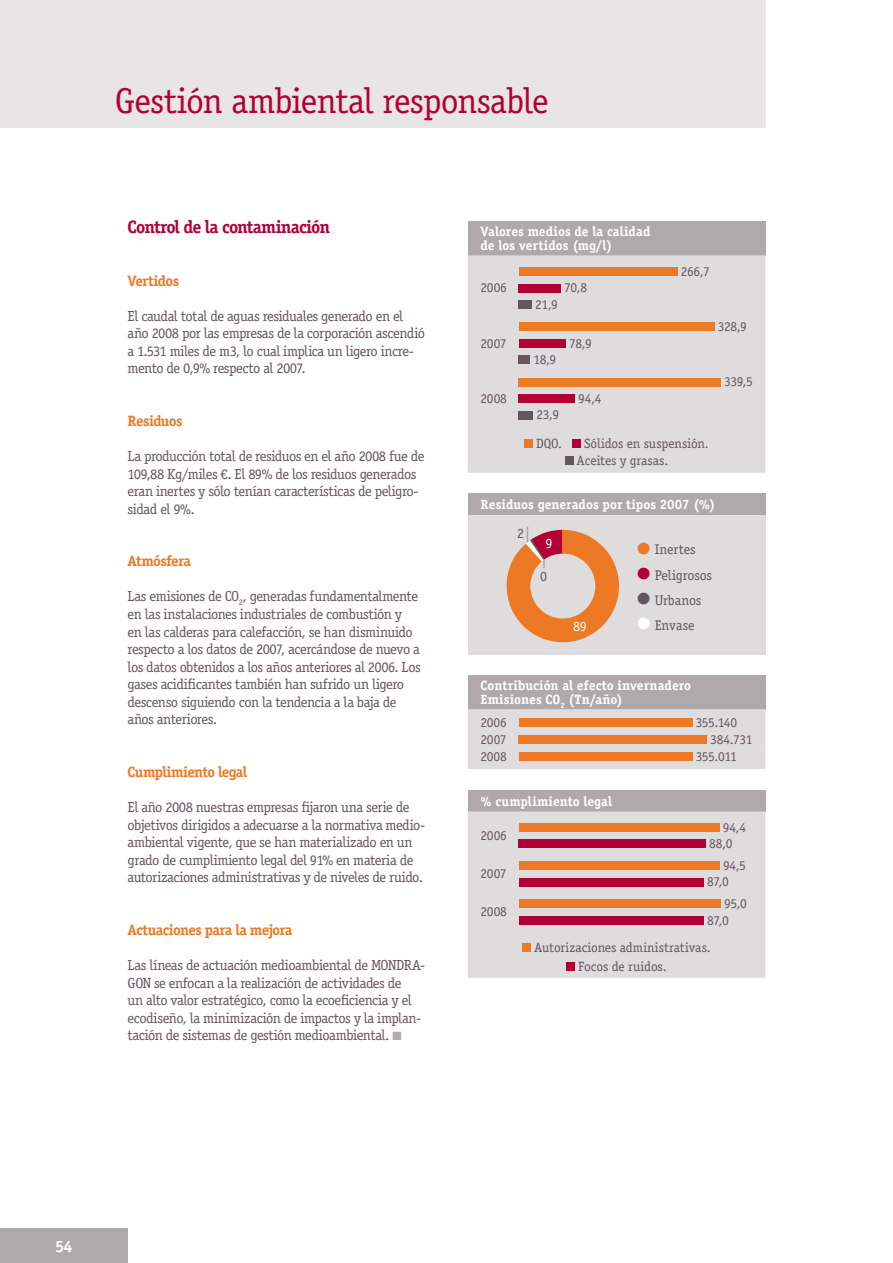
<style>
.page{position:relative;width:893px;height:1263px;background:#fff}
.page>*{position:absolute;margin:0;border:0;box-sizing:border-box;transform-origin:0 0}
.t1{font:36px "Officina Serif Std";letter-spacing:-.025em;color:#b10035}
.t2{font:700 18px "Officina Serif Std";letter-spacing:-.045em;color:#b10035}
.t3{font:700 16.5px "Officina Serif Std";color:#fff}
.t4{font:700 15px "Officina Serif Std";letter-spacing:-.04em;color:#ed7925}
.t5{font:14.7px/17.5px "Officina Serif Std";letter-spacing:-.035em;color:#63565e}
.t6{font:14.1px "Officina Serif Std";letter-spacing:-.01em;color:#63565e}
.t7{font:14.1px "Officina Serif Std";color:#fff}
.t8{font:13.5px/16.5px "Officina Serif Std";letter-spacing:-.01em;color:#63565e}
.t9{font:700 13.5px/13.5px "Officina Serif Std";color:#fff}
.s1{color:#afa9ac}
.s2{color:#ed7925}
.s3{color:#b10035}
.s4{color:#fff}
</style>
<div class="page">
<div style="left:468px;top:221px;width:297px;height:34px;background:#afa9ac"></div>
<div style="left:468px;top:255px;width:297px;height:218px;background:#dfdcde"></div>
<div style="left:519px;top:267px;width:159px;height:9px;background:#ed7925"></div>
<div style="left:519px;top:284px;width:42px;height:8px;background:#b10035"></div>
<div style="left:519px;top:300px;width:13px;height:9px;background:#63565e"></div>
<div style="left:519px;top:323px;width:196px;height:8px;background:#ed7925"></div>
<div style="left:519px;top:339px;width:47px;height:9px;background:#b10035"></div>
<div style="left:519px;top:356px;width:11px;height:8px;background:#63565e"></div>
<div style="left:519px;top:378px;width:202px;height:8px;background:#ed7925"></div>
<div style="left:519px;top:394px;width:56px;height:9px;background:#b10035"></div>
<div style="left:519px;top:411px;width:14px;height:8px;background:#63565e"></div>
<div style="left:524px;top:439px;width:9px;height:9px;background:#ed7925"></div>
<div style="left:572px;top:439px;width:9px;height:9px;background:#b10035"></div>
<div style="left:565px;top:456px;width:8px;height:9px;background:#63565e"></div>
<div style="left:468px;top:494px;width:297px;height:21px;background:#afa9ac"></div>
<div style="left:468px;top:515px;width:297px;height:139px;background:#dfdcde"></div>
<svg style="left:506px;top:526px;width:113px;height:116px"></svg>
<div style="left:468px;top:675px;width:297px;height:34px;background:#afa9ac"></div>
<div style="left:468px;top:709px;width:297px;height:60px;background:#dfdcde"></div>
<div style="left:519px;top:718px;width:173px;height:9px;background:#ed7925"></div>
<div style="left:519px;top:735px;width:188px;height:9px;background:#ed7925"></div>
<div style="left:519px;top:752px;width:173px;height:9px;background:#ed7925"></div>
<div style="left:468px;top:790px;width:297px;height:21px;background:#afa9ac"></div>
<div style="left:468px;top:811px;width:297px;height:167px;background:#dfdcde"></div>
<div style="left:519px;top:823px;width:200px;height:9px;background:#ed7925"></div>
<div style="left:519px;top:840px;width:187px;height:8px;background:#b10035"></div>
<div style="left:519px;top:861px;width:201px;height:9px;background:#ed7925"></div>
<div style="left:519px;top:878px;width:185px;height:8px;background:#b10035"></div>
<div style="left:519px;top:900px;width:202px;height:8px;background:#ed7925"></div>
<div style="left:519px;top:916px;width:185px;height:9px;background:#b10035"></div>
<div style="left:522px;top:943px;width:9px;height:9px;background:#ed7925"></div>
<div style="left:566px;top:962px;width:9px;height:9px;background:#b10035"></div>
<div style="left:0;top:0;width:765px;height:128px;background:#e7e5e6"></div>
<div style="left:0;top:1229px;width:128px;height:34px;background:#afa9ac"></div>
<h1 class="t1" style="left:115px;top:79px;width:436px">Gestión ambiental responsable</h1>
<p class="t2" style="left:128px;top:216px;width:204px">Control de la contaminación</p>
<p class="t4" style="left:128px;top:271px;width:53px">Vertidos</p>
<p class="t5" style="left:128px;top:307px;width:299px">El caudal total de aguas residuales generado en el año 2008 por las empresas de la corporación ascendió a 1.531 miles de m3, lo cual implica un ligero incre&shy;mento de 0,9% respecto al 2007.</p>
<p class="t4" style="left:128px;top:411px;width:56px">Residuos</p>
<p class="t5" style="left:128px;top:447px;width:298px">La producción total de residuos en el año 2008 fue de 109,88 Kg/miles €. El 89% de los residuos generados eran inertes y sólo tenían características de peligro&shy;sidad el 9%.</p>
<p class="t4" style="left:128px;top:552px;width:65px">Atmósfera</p>
<p class="t5" style="left:128px;top:588px;width:295px">Las emisiones de CO<sub>2</sub>, generadas fundamentalmente en las instalaciones industriales de combustión y<br>en las calderas para calefacción, se han disminuido respecto a los datos de 2007, acercándose de nuevo a los datos obtenidos a los años anteriores al 2006. Los gases acidificantes también han sufrido un ligero descenso siguiendo con la tendencia a la baja de años anteriores.</p>
<p class="t4" style="left:128px;top:762px;width:121px">Cumplimiento legal</p>
<p class="t5" style="left:128px;top:798px;width:299px">El año 2008 nuestras empresas fijaron una serie de objetivos dirigidos a adecuarse a la normativa medio&shy;ambiental vigente, que se han materializado en un grado de cumplimiento legal del 91% en materia de autorizaciones administrativas y de niveles de ruido.</p>
<p class="t4" style="left:128px;top:920px;width:166px">Actuaciones para la mejora</p>
<p class="t5" style="left:128px;top:956px;width:299px">Las líneas de actuación medioambiental de MONDRA-GON se enfocan a la realización de actividades de<br>un alto valor estratégico, como la ecoeficiencia y el ecodiseño, la minimización de impactos y la implan&shy;tación de sistemas de gestión medioambiental. <span class="s1">■</span></p>
<p class="t9" style="left:480px;top:225px;width:172px">Valores medios de la calidad de los vertidos (mg/l)</p>
<p class="t8" style="left:480px;top:280px;width:28px">2006</p>
<p class="t8" style="left:564px;top:280px;width:24px">70,8</p>
<p class="t8" style="left:480px;top:335px;width:28px">2007</p>
<p class="t8" style="left:480px;top:390px;width:28px">2008</p>
<p class="t8" style="left:535px;top:296px;width:24px">21,9</p>
<p class="t8" style="left:533px;top:351px;width:24px">18,9</p>
<p class="t8" style="left:569px;top:335px;width:24px">78,9</p>
<p class="t8" style="left:578px;top:390px;width:25px">94,4</p>
<p class="t8" style="left:681px;top:263px;width:30px">266,7</p>
<p class="t8" style="left:718px;top:318px;width:31px">328,9</p>
<p class="t8" style="left:724px;top:374px;width:30px">339,5</p>
<p class="t8" style="left:536px;top:401px;width:27px;line-height:28.3px">23,9<br>DQO.</p>
<p class="t8" style="left:577px;top:435px;width:134px;line-height:17.1px;text-indent:8px">Sólidos en suspensión.<br>Aceites y grasas.</p>
<p class="t9" style="left:480px;top:498px;width:236px">Residuos generados por tipos 2007 (%)</p>
<p class="t6" style="left:517px;top:525px;width:9px">2</p>
<p class="t7" style="left:545px;top:535px;width:9px">9</p>
<p class="t6" style="left:636px;top:541px;width:61px"><span class="s2">●</span> Inertes</p>
<p class="t6" style="left:636px;top:566px;width:77px"><span class="s3">●</span> Peligrosos</p>
<p class="t6" style="left:636px;top:591px;width:67px">● Urbanos</p>
<p class="t6" style="left:636px;top:616px;width:60px"><span class="s4">●</span> Envase</p>
<p class="t6" style="left:540px;top:567px;width:9px">0</p>
<p class="t7" style="left:573px;top:617px;width:15px">89</p>
<p class="t9" style="left:480px;top:679px;width:212px">Contribución al efecto invernadero<br>Emisiones CO<sub>2</sub> (Tn/año)</p>
<p class="t8" style="left:480px;top:714px;width:28px">2006</p>
<p class="t8" style="left:696px;top:714px;width:43px">355.140</p>
<p class="t8" style="left:480px;top:731px;width:28px">2007</p>
<p class="t8" style="left:710px;top:731px;width:44px">384.731</p>
<p class="t8" style="left:480px;top:748px;width:28px">2008</p>
<p class="t8" style="left:696px;top:748px;width:43px">355.011</p>
<p class="t9" style="left:480px;top:794px;width:133px">% cumplimiento legal</p>
<p class="t8" style="left:480px;top:827px;width:28px">2006</p>
<p class="t8" style="left:709px;top:819px;width:38px;text-indent:14px">94,4<br>88,0</p>
<p class="t8" style="left:480px;top:865px;width:28px">2007</p>
<p class="t8" style="left:707px;top:857px;width:40px;text-indent:16px">94,5<br>87,0</p>
<p class="t8" style="left:480px;top:904px;width:28px">2008</p>
<p class="t8" style="left:707px;top:895px;width:41px;text-indent:17px">95,0<br>87,0</p>
<p class="t8" style="left:534px;top:938px;width:178px;line-height:18.6px;text-align:center">Autorizaciones administrativas.<br>Focos de ruidos.</p>
<p class="t3" style="left:55px;top:1236px;width:19px">54</p>
</div>
